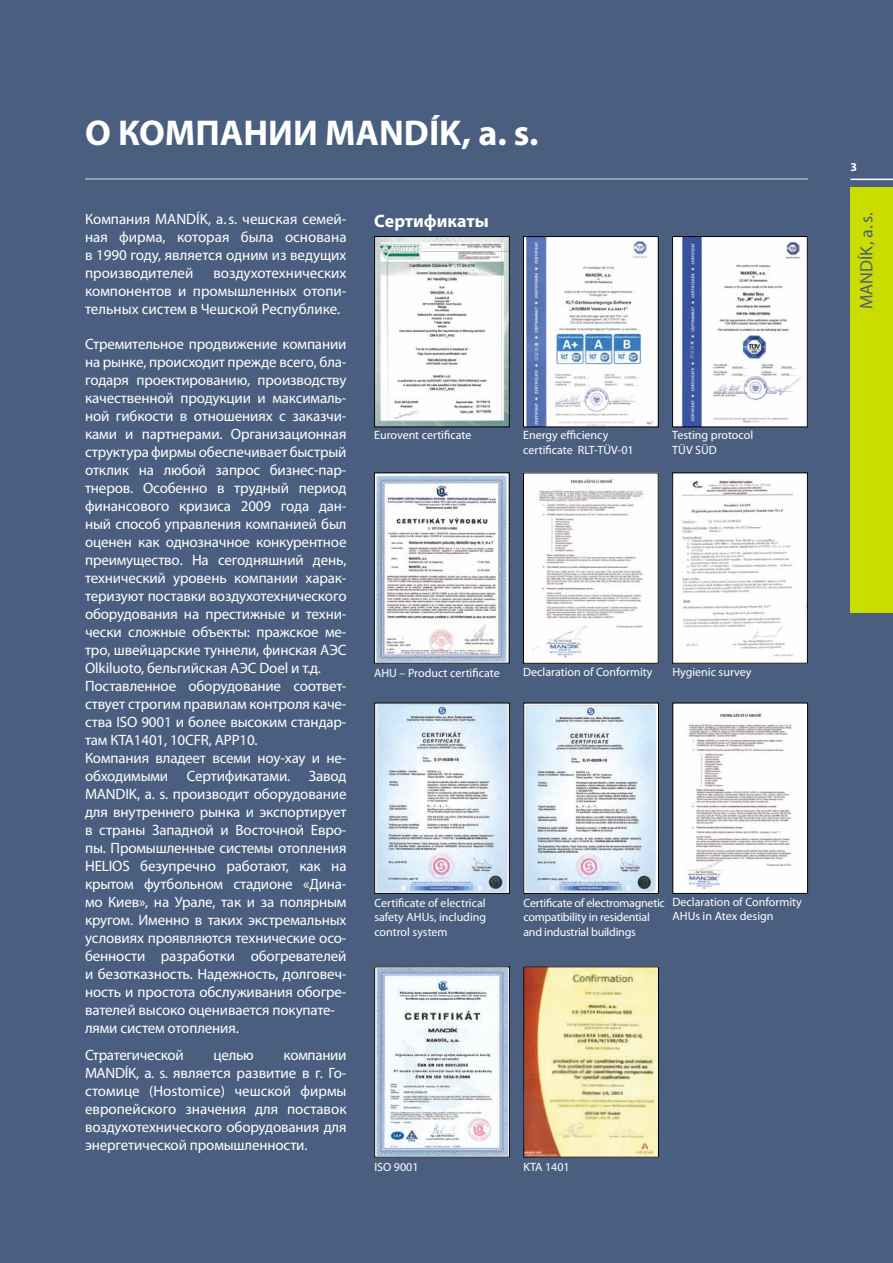
<style>
.page{position:relative;width:893px;height:1263px;background:#4a5f7f}
.page>*{position:absolute;margin:0;border:0;box-sizing:border-box;transform-origin:0 0}
.t1{font:700 36px "Myriad Pro";color:#fff}
.t2{font:18px "Myriad Pro";color:#4a5f7f}
.t3{font:700 18px "Myriad Pro";color:#fff}
.t4{font:15px/18px "Myriad Pro";letter-spacing:-.01em;color:#fff;text-align:justify}
.t5{font:12px/14.4px "Myriad Pro";color:#fff}
.t6{font:12px/14.4px "Myriad Pro";letter-spacing:-.02em;color:#fff}
.t7{font:700 12px "Myriad Pro";color:#fff}
</style>
<div class="page">
<div style="left:850px;top:187px;width:43px;height:425px;background:#cbdd00"></div>
<hr style="left:850px;top:179px;width:43px;height:1px;background:#fff">
<hr style="left:85px;top:179px;width:723px;height:1px;background:#d8dbe0">
<img style="left:376px;top:968px;width:132px;height:187px">
<div style="left:374px;top:966px;width:136px;height:191px;border:1px solid #000"></div>
<img style="left:376px;top:474px;width:132px;height:188px">
<div style="left:374px;top:472px;width:136px;height:192px;border:1px solid #000"></div>
<img style="left:376px;top:705px;width:132px;height:187px">
<div style="left:374px;top:703px;width:136px;height:191px;border:1px solid #000"></div>
<img style="left:525px;top:705px;width:132px;height:187px">
<div style="left:523px;top:703px;width:136px;height:191px;border:1px solid #000"></div>
<img style="left:525px;top:474px;width:132px;height:188px">
<div style="left:523px;top:472px;width:136px;height:192px;border:1px solid #000"></div>
<img style="left:674px;top:705px;width:132px;height:187px">
<div style="left:672px;top:703px;width:136px;height:191px;border:1px solid #000"></div>
<img style="left:674px;top:474px;width:132px;height:188px">
<div style="left:672px;top:472px;width:136px;height:192px;border:1px solid #000"></div>
<img style="left:525px;top:238px;width:132px;height:187px">
<div style="left:523px;top:236px;width:136px;height:191px;border:1px solid #000"></div>
<img style="left:376px;top:238px;width:132px;height:187px">
<div style="left:374px;top:236px;width:136px;height:191px;border:1px solid #000"></div>
<img style="left:674px;top:238px;width:132px;height:187px">
<div style="left:672px;top:236px;width:136px;height:191px;border:1px solid #000"></div>
<img style="left:525px;top:968px;width:132px;height:187px">
<div style="left:523px;top:966px;width:136px;height:191px;border:1px solid #000"></div>
<h1 class="t1" style="left:85px;top:109px;width:455px">О КОМПАНИИ MANDÍK, a. s.</h1>
<p class="t4" style="left:85px;top:210px;width:263px">Компания MANDÍK, a.s. чешская семей&shy;ная фирма, которая была основана в 1990 году, является одним из ведущих производителей</p>
<p class="t4" style="left:85px;top:264px;width:263px;text-indent:128px">воздухотехнических компонентов и промышленных отопи&shy;тельных систем в Чешской Республике.</p>
<p class="t4" style="left:85px;top:335px;width:263px;text-align:left">Стремительное продвижение компании на рынке, происходит прежде всего, бла&shy;годаря проектированию, производству качественной продукции и максималь&shy;ной гибкости в отношениях с заказчи&shy;ками и партнерами. Организационная структура фирмы обеспечивает быстрый отклик на любой запрос бизнес‐пар&shy;тнеров. Особенно в трудный период финансового кризиса 2009 года дан&shy;ный способ управления компанией был оценен как однозначное конкурентное преимущество. На сегодняшний день, технический уровень компании харак&shy;теризуют поставки воздухотехнического оборудования на престижные и техни&shy;чески сложные объекты: пражское ме&shy;тро, швейцарские туннели, финская АЭС Olkiluoto, бельгийская АЭС Doel и т.д.<br>Поставленное оборудование соответ&shy;ствует строгим правилам контроля каче&shy;ства ISO 9001 и более высоким стандар&shy;там КТА1401, 10СFR, APP10.<br>Компания владеет всеми ноу‐хау и не&shy;обходимыми Сертификатами. Завод MANDIK, a. s. производит оборудование для внутреннего рынка и экспортирует в страны Западной и Восточной Евро&shy;пы. Промышленные системы отопления HELIOS безупречно работают, как на крытом футбольном стадионе «Дина&shy;мо Киев», на Урале, так и за полярным кругом. Именно в таких экстремальных условиях проявляются технические осо&shy;бенности разработки обогревателей и безотказность. Надежность, долговеч&shy;ность и простота обслуживания обогре&shy;вателей высоко оценивается покупате&shy;лями систем отопления.</p>
<p class="t4" style="left:85px;top:1045px;width:100px">Стратегической</p>
<p class="t4" style="left:214px;top:1045px;width:42px">целью</p>
<p class="t4" style="left:85px;top:1045px;width:263px;text-indent:199px">компании MANDÍK, a. s. является развитие в г. Го&shy;стомице (Hostomicе) чешской фирмы европейского значения для поставок воздухотехнического оборудования для энергетической промышленности.</p>
<p class="t3" style="left:374px;top:209px;width:116px">Cертификаты</p>
<p class="t5" style="left:374px;top:428px;width:99px">Eurovent certificate</p>
<p class="t5" style="left:523px;top:428px;width:112px">Energy efficiency certificate RLT-TÜV-01</p>
<p class="t5" style="left:672px;top:428px;width:82px">Testing protocol<br>TÜV SÜD</p>
<p class="t5" style="left:374px;top:665px;width:127px">AHU – Product certificate</p>
<p class="t5" style="left:523px;top:664px;width:131px">Declaration of Conformity</p>
<p class="t5" style="left:672px;top:664px;width:81px">Hygienic survey</p>
<p class="t5" style="left:374px;top:895px;width:113px;text-align:justify">Certificate of electrical safety AHUs, including control system</p>
<p class="t6" style="left:523px;top:895px;width:143px">Certificate of electromagnetic compatibility in residential and industrial buildings</p>
<p class="t5" style="left:672px;top:894px;width:131px">Declaration of Conformity<br>AHUs in Atex design</p>
<p class="t5" style="left:374px;top:1159px;width:46px">ISO 9001</p>
<p class="t5" style="left:523px;top:1159px;width:48px">KTA 1401</p>
<p class="t7" style="left:850px;top:159px;width:8px">3</p>
<p class="t2" style="left:855px;top:309px;width:98px;rotate:-90deg">MANDÍK, a.s.</p>
</div>
